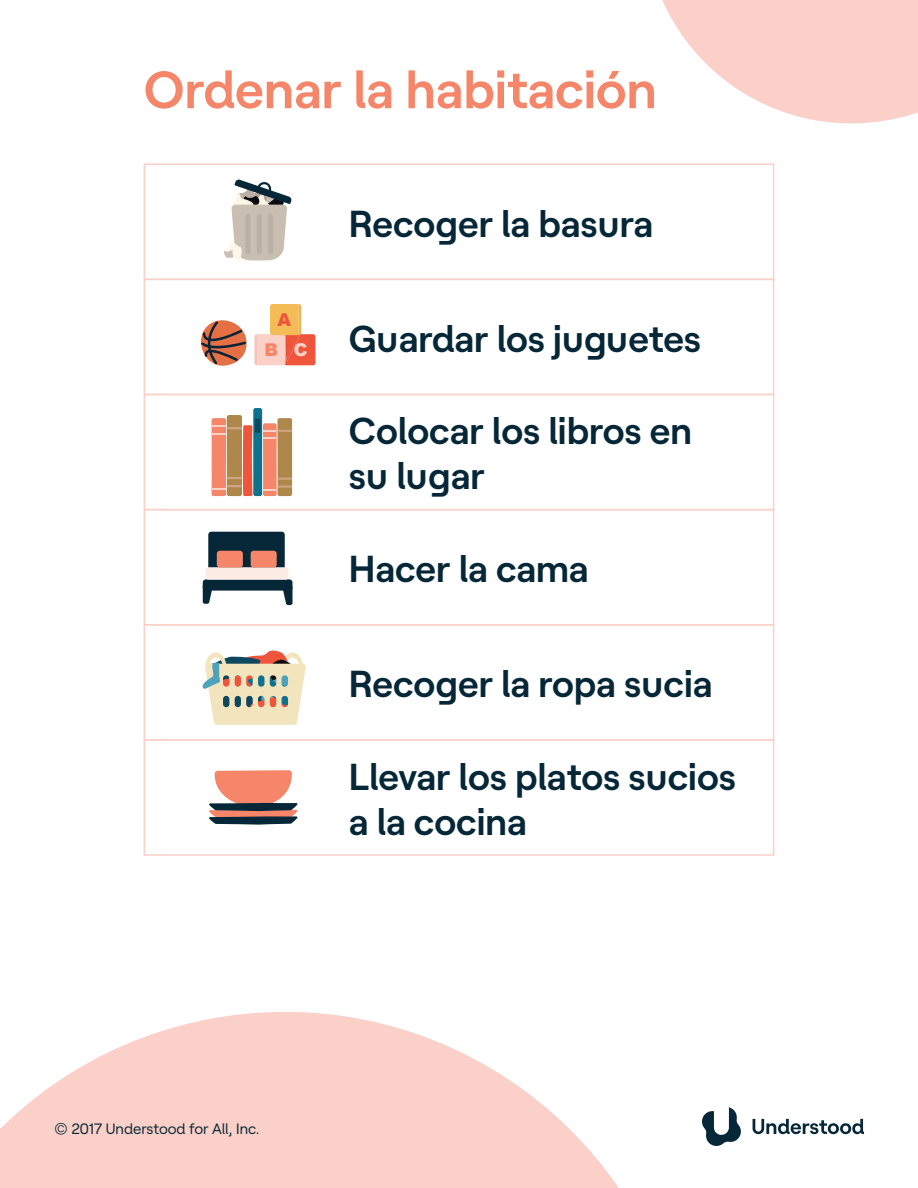
<style>
.page{position:relative;width:918px;height:1188px;background:#fff}
.page>*{position:absolute;margin:0;border:0;box-sizing:border-box;transform-origin:0 0}
.t1{font:600 52.5px "Roobert 12 E";color:#f58669}
.t2{font:600 37.5px/45px "Roobert 12 E";color:#062737}
.t3{font:900 17.55px "Arial";color:#f58669}
.t4{font:900 17.55px "Arial";color:#ef553b}
.t5{font:15px "Roobert 12 E";color:#062737}
.s1{color:#fbd0c7}
</style>
<div class="page">
<div style="left:144px;top:163px;width:630px;height:117px;border:2px solid #fbd0c8"></div>
<div style="left:144px;top:394px;width:630px;height:116px;border:2px solid #fbd0c8"></div>
<div style="left:144px;top:739px;width:630px;height:117px;border:2px solid #fbd0c8"></div>
<div style="left:144px;top:279px;width:630px;height:116px;border:2px solid #fbd0c8"></div>
<div style="left:144px;top:624px;width:630px;height:117px;border:2px solid #fbd0c8"></div>
<div style="left:144px;top:509px;width:630px;height:117px;border:2px solid #fbd0c8"></div>
<svg style="left:201px;top:320px;width:46px;height:46px"></svg>
<div style="left:253px;top:408px;width:9px;height:88px;background:#0f728d;border-radius:2px"></div>
<div style="left:255px;top:418px;width:6px;height:15px;background:#0c4860"></div>
<svg style="left:212px;top:415px;width:40px;height:81px;background:#db8a65"></svg>
<svg style="left:263px;top:418px;width:29px;height:78px;background:#d39369"></svg>
<svg style="left:0;top:1012px;width:619px;height:176px;fill:#fbd0c8"></svg>
<div style="left:208px;top:532px;width:77px;height:42px;background:#062737;border-radius:3px"></div>
<div style="left:203px;top:579px;width:90px;height:12px;background:#062737;border-radius:3px"></div>
<div style="left:206px;top:567px;width:82px;height:13px;background:#fdece5;border-radius:3px"></div>
<svg style="left:203px;top:590px;width:10px;height:14px"></svg>
<svg style="left:282px;top:586px;width:11px;height:19px"></svg>
<div style="left:217px;top:551px;width:26px;height:16px;background:#f58669;border-radius:3px"></div>
<div style="left:251px;top:551px;width:26px;height:16px;background:#f58669;border-radius:3px"></div>
<svg style="left:209px;top:770px;width:89px;height:55px"></svg>
<svg style="left:662px;top:0;width:256px;height:123px"></svg>
<svg style="left:224px;top:179px;width:68px;height:82px"></svg>
<div style="left:245px;top:214px;width:5px;height:40px;background:#bcb0a6;border-radius:2px"></div>
<div style="left:257px;top:214px;width:5px;height:40px;background:#bcb0a6;border-radius:2px"></div>
<div style="left:268px;top:214px;width:5px;height:40px;background:#bcb0a6;border-radius:2px"></div>
<svg style="left:202px;top:650px;width:104px;height:75px"></svg>
<svg style="left:254px;top:304px;width:61px;height:61px"></svg>
<svg style="left:753px;top:1119px;width:111px;height:15px"></svg>
<svg style="left:702px;top:1107px;width:39px;height:39px"></svg>
<h1 class="t1" style="left:144px;top:49px;width:515px">Ordenar la habitación</h1>
<p class="t4" style="left:277px;top:307px;width:15px">A</p>
<p class="t3" style="left:264px;top:337px;width:45px">B <span class="s1">C</span></p>
<p class="t2" style="left:349px;top:198px;width:306px">Recoger la basura</p>
<p class="t2" style="left:349px;top:313px;width:354px">Guardar los juguetes</p>
<p class="t2" style="left:349px;top:405px;width:345px">Colocar los libros en su lugar</p>
<p class="t2" style="left:349px;top:543px;width:241px">Hacer la cama</p>
<p class="t2" style="left:349px;top:658px;width:365px">Recoger la ropa sucia</p>
<p class="t2" style="left:349px;top:751px;width:389px">Llevar los platos sucios a la cocina</p>
<p class="t5" style="left:54px;top:1117px;width:207px">© 2017 Understood for All, Inc.</p>
</div>
